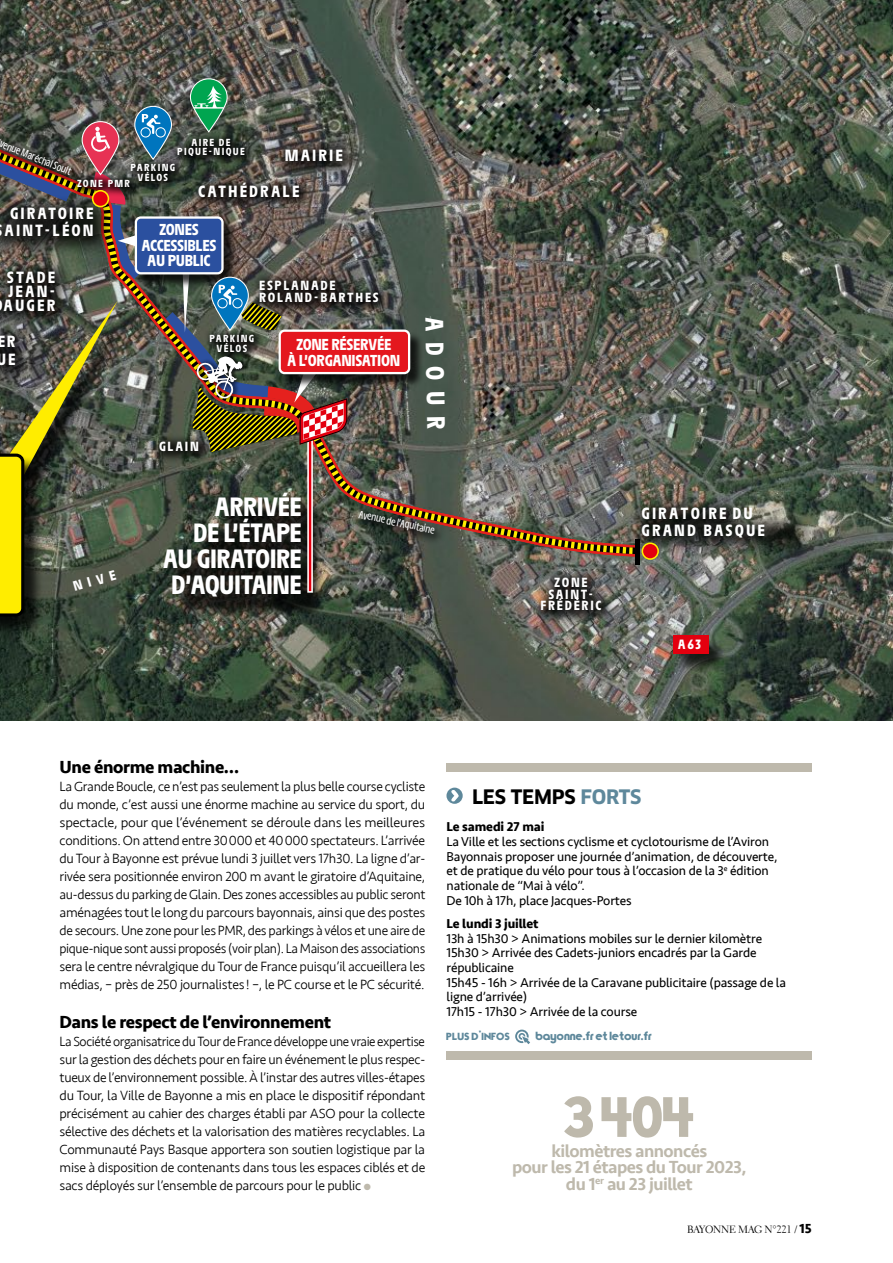
<style>
.page{position:relative;width:893px;height:1263px;background:#fff}
.page>*{position:absolute;margin:0;border:0;box-sizing:border-box;transform-origin:0 0}
.t1{font:57px "Typo Graphica";color:#beb9ac}
.t2{font:700 28.05px/26.1px "Galibier";letter-spacing:-.02em;color:#fff;text-align:right}
.t3{font:700 26.85px "Galibier";color:#fff}
.t4{font:700 19.5px "Clan OT";letter-spacing:-.01em;color:#000}
.t5{font:500 18px/16.5px "Seravek";letter-spacing:-.03em;color:#beb9ac;text-align:center}
.TEXTE_Article{font:700 18px "Seravek";letter-spacing:-.02em;color:#000}
.t6{font:700 17.25px/17.2px "Galibier";letter-spacing:.12em;color:#fff}
.t7{font:700 16.8px/15.6px "Galibier";letter-spacing:-.02em;color:#fff;text-align:center}
.t8{font:700 14.7px "Galibier";color:#fff}
.t9{font:700 14.25px "Galibier";color:#fff}
.t10{font:700 14.1px/11.7px "Galibier";letter-spacing:.12em;color:#fff}
.TEXTE_Article-2{font:300 13.8px/18px "Seravek";letter-spacing:-.02em;color:#000;text-align:justify}
.TEXTE_Article-3{font:300 13.8px/18px "Seravek";letter-spacing:-.02em;color:#000;text-align:justify;scale:.96 1}
.t11{font:13.2px/14.7px "Seravek";letter-spacing:-.01em;color:#000}
.t12{font:700 13.2px "Seravek";letter-spacing:-.01em;color:#000}
.t13{font:12px "Typo Graphica";letter-spacing:.02em;color:#5e889b}
.t14{font:11.4px "Galibier Etroit";color:#fff}
.t15{font:700 10.95px/9.4px "Galibier";letter-spacing:.12em;color:#fff;text-align:center}
.t16{font:10.5px "Electra LH";letter-spacing:-.02em;color:#000}
.t17{font:10.5px "Typo Graphica";letter-spacing:.05em;color:#5e889b}
.s1{color:#beb9ac}
.s2{color:#5e889b}
.s3{font-family:"Seravek";font-weight:700;font-size:13.5px}
</style>
<div class="page">
<img style="left:0;top:0;width:893px;height:721px">
<img style="left:0;top:36px;width:641px;height:670px">
<div style="left:166px;top:495px;width:159px;height:125px;background:#000;opacity:.76"></div>
<div style="left:353px;top:506px;width:93px;height:40px;background:#000;opacity:.75"></div>
<div style="left:629px;top:494px;width:184px;height:63px;background:#000;opacity:.76"></div>
<div style="left:252px;top:271px;width:140px;height:44px;background:#000;opacity:.76"></div>
<div style="left:532px;top:569px;width:83px;height:55px;background:#000;opacity:.76"></div>
<div style="left:275px;top:139px;width:84px;height:39px;background:#000;opacity:.76"></div>
<div style="left:675px;top:637px;width:53px;height:36px;background:#000;opacity:.75"></div>
<div style="left:673px;top:635px;width:35px;height:19px;background:#e3000f"></div>
<div style="left:642px;top:543px;width:16px;height:16px;background:#e3000f;border-radius:50%"></div>
<div style="left:642px;top:542px;width:17px;height:18px;border:2px solid #ffed00;border-radius:50%"></div>
<div style="left:0;top:456px;width:44px;height:180px;background:#000;opacity:.75"></div>
<div style="left:635px;top:539px;width:5px;height:26px;background:#000"></div>
<img style="left:0;top:78px;width:347px;height:538px">
<div style="left:280px;top:331px;width:144px;height:57px;background:#000;opacity:.75"></div>
<div style="left:280px;top:331px;width:129px;height:42px;background:#e4171e;border-radius:5px"></div>
<div style="left:279px;top:329px;width:131px;height:45px;border:2px solid #fff;border-radius:5px"></div>
<svg style="left:515px;top:1029px;width:15px;height:15px"></svg>
<svg style="left:446px;top:788px;width:17px;height:16px"></svg>
<svg style="left:451px;top:790px;width:8px;height:11px"></svg>
<div style="left:446px;top:764px;width:366px;height:8px;background:#beb9ac"></div>
<div style="left:446px;top:1051px;width:366px;height:8px;background:#beb9ac"></div>
<p class="t15" style="left:177px;top:138px;width:69px">AIRE DE<br>PIQUE-NIQUE</p>
<p class="t14" style="left:2px;top:137px;width:79px;rotate:22deg">venue Maréchal Soult</p>
<p class="t6" style="left:285px;top:147px;width:60px">MAIRIE</p>
<p class="t15" style="left:130px;top:163px;width:46px">PARKING<br>VÉLOS</p>
<p class="t15" style="left:77px;top:179px;width:54px">ZONE PMR</p>
<p class="t6" style="left:198px;top:183px;width:103px">CATHÉDRALE</p>
<p class="t6" style="left:5px;top:205px;width:91px;text-align:center">GIRATOIRE<br>AINT-LÉON</p>
<p class="t6" style="left:4px;top:270px;width:53px;line-height:14.1px;text-align:justify">STADE JEAN-AUGER</p>
<p class="t6" style="left:-3px;top:333px;width:20px">ER<br>UE</p>
<p class="t8" style="left:71px;top:579px;width:45px;rotate:-16deg">NIVE</p>
<p class="t7" style="left:142px;top:222px;width:76px">ZONES<br>ACCESSIBLES<br>AU PUBLIC</p>
<p class="t10" style="left:259px;top:280px;width:121px">ESPLANADE<br>ROLAND-BARTHES</p>
<p class="t15" style="left:209px;top:334px;width:46px">PARKING<br>VÉLOS</p>
<p class="t10" style="left:159px;top:441px;width:41px">GLAIN</p>
<p class="t7" style="left:287px;top:337px;width:115px">ZONE RÉSERVÉE<br>À L’ORGANISATION</p>
<h3 class="t3" style="left:448px;top:317px;width:114px;rotate:89deg">ADOUR</h3>
<h2 class="t2" style="left:163px;top:494px;width:141px">ARRIVÉE<br>DE L’ÉTAPE<br>AU GIRATOIRE<br>D’AQUITAINE</h2>
<p class="t14" style="left:360px;top:508px;width:79px;rotate:12deg">Avenue de l’Aquitaine</p>
<p class="t10" style="left:540px;top:577px;width:62px;text-align:center">ZONE<br>SAINT-<br>FRÉDÉRIC</p>
<p class="t6" style="left:642px;top:505px;width:125px">GIRATOIRE DU<br>GRAND BASQUE</p>
<p class="t9" style="left:678px;top:636px;width:25px">A63</p>
<p class="TEXTE_Article" style="left:60px;top:752px;width:181px">Une énorme machine…</p>
<p class="TEXTE_Article-2" style="left:60px;top:777px;width:367px">La Grande Boucle, ce n’est pas seulement la plus belle course cycliste du monde, c’est aussi une énorme machine au service du sport, du spectacle, pour que l’événement se déroule dans les meilleures conditions. On attend entre 30000 et 40000 spectateurs. L’arrivée du Tour à Bayonne est prévue lundi 3 juillet vers 17h30. La ligne d’ar&shy;rivée sera positionnée environ 200 m avant le giratoire d’Aquitaine, au-dessus du parking de Glain. Des zones accessibles au public seront aménagées tout le long du parcours bayonnais, ainsi que des postes de secours. Une zone pour les PMR, des parkings à vélos et une aire de pique-nique sont aussi proposés (voir plan). La Maison des associations sera le centre névralgique du Tour de France puisqu’il accueillera les médias, – près de 250 journalistes! –, le PC course et le PC sécurité.</p>
<p class="TEXTE_Article" style="left:60px;top:1007px;width:273px">Dans le respect de l’environnement</p>
<p class="TEXTE_Article-3" style="left:60px;top:1033px;width:383px">La Société organisatrice du Tour de France développe une vraie expertise sur la gestion des déchets pour en faire un événement le plus respec&shy;tueux de l’environnement possible. À l’instar des autres villes-étapes du Tour, la Ville de Bayonne a mis en place le dispositif répondant précisément au cahier des charges établi par ASO pour la collecte sélective des déchets et la valorisation des matières recyclables. La Communauté Pays Basque apportera son soutien logistique par la mise à disposition de contenants dans tous les espaces ciblés et de sacs déployés sur l’ensemble de parcours pour le public <span class="s1">●</span></p>
<p class="t4" style="left:472px;top:785px;width:171px">LES TEMPS <span class="s2">FORTS</span></p>
<p class="t12" style="left:446px;top:816px;width:100px">Le samedi 27 mai</p>
<p class="t11" style="left:446px;top:834px;width:333px">La Ville et les sections cyclisme et cyclotourisme de l’Aviron Bayonnais proposer une journée d’animation, de découverte, et de pratique du vélo pour tous à l’occasion de la 3<sup>e</sup> édition nationale de “Mai à vélo”.</p>
<p class="t11" style="left:446px;top:893px;width:187px">De 10h à 17h, place Jacques-Portes</p>
<p class="t12" style="left:446px;top:913px;width:94px">Le lundi 3 juillet</p>
<p class="t11" style="left:446px;top:931px;width:317px">13h à 15h30 &gt; Animations mobiles sur le dernier kilomètre</p>
<p class="t11" style="left:446px;top:945px;width:312px">15h30 &gt; Arrivée des Cadets-juniors encadrés par la Garde républicaine</p>
<p class="t11" style="left:446px;top:975px;width:341px">15h45 - 16h &gt; Arrivée de la Caravane publicitaire (passage de la ligne d’arrivée)</p>
<p class="t11" style="left:446px;top:1004px;width:192px">17h15 - 17h30 &gt; Arrivée de la course</p>
<p class="t17" style="left:446px;top:1029px;width:65px">PLUS D’INFOS</p>
<p class="t13" style="left:536px;top:1028px;width:118px">bayonne.fr et letour.fr</p>
<p class="t1" style="left:564px;top:1080px;width:132px">3404</p>
<p class="t5" style="left:551px;top:1142px;width:157px">kilomètres annoncés</p>
<p class="t5" style="left:512px;top:1159px;width:236px">pour les 21 étapes du Tour 2023, du 1<sup>er</sup> au 23 juillet</p>
<p class="t16" style="left:687px;top:1223px;width:126px">BAYONNE MAG N°221 / <span class="s3">15</span></p>
</div>
